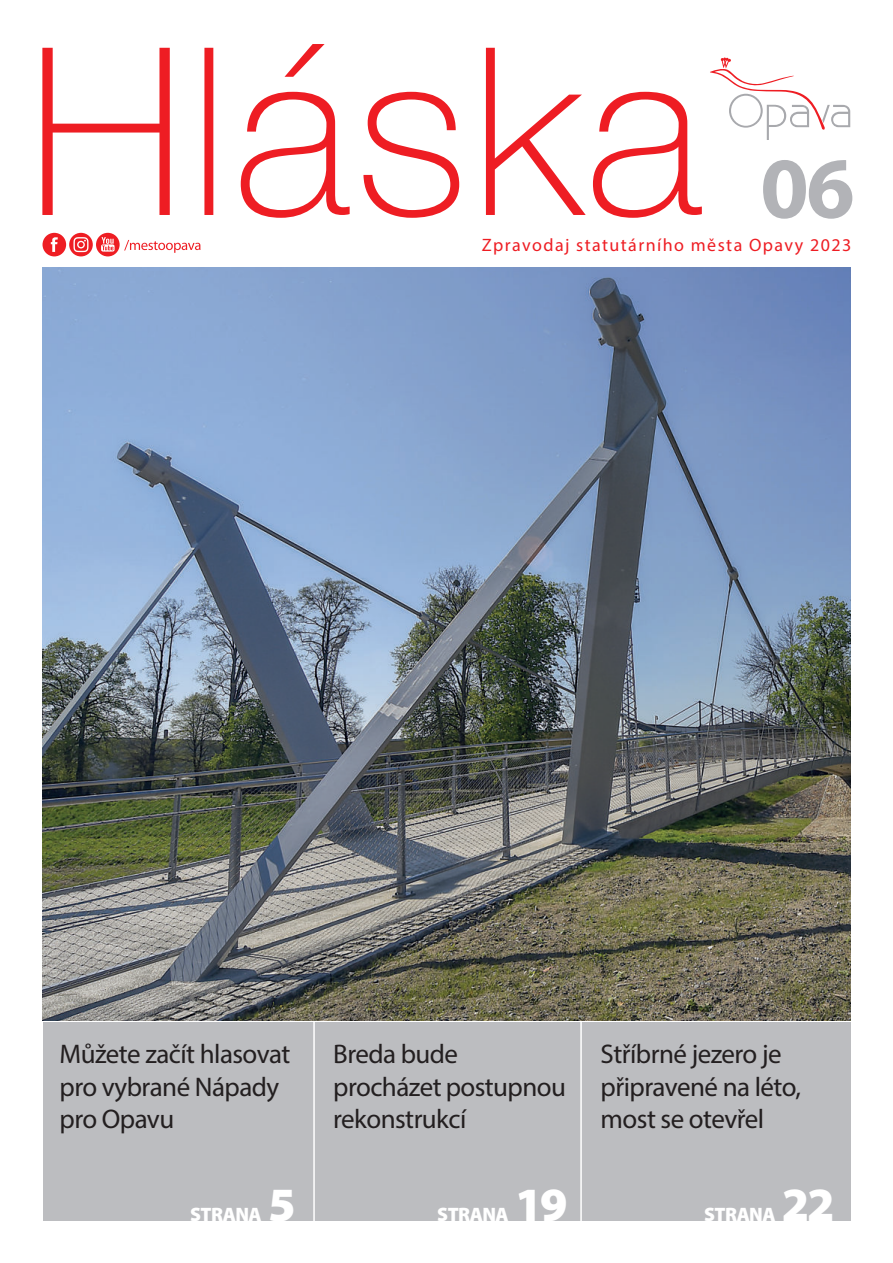
<style>
.page{position:relative;width:893px;height:1263px;background:#fff}
.page>*{position:absolute;margin:0;border:0;box-sizing:border-box;transform-origin:0 0}
.t1{font:700 87.45px "Myriad Pro";color:#b2b3b7}
.t2{font:900 48px "Myriad Pro";color:#fff}
.t3{font:27px/32.4px "Myriad Pro";letter-spacing:-.02em;color:#231f20}
.t4{font:900 19.5px "Myriad Pro";letter-spacing:-.03em;color:#fff}
.t5{font:18px "Myriad Pro";letter-spacing:.08em;color:#ee1d23}
</style>
<div class="page">
<div style="left:43px;top:1022px;width:807px;height:198px;background:#bcbdc0"></div>
<hr style="left:313px;top:1021px;width:2px;height:200px;background:#fff">
<hr style="left:580px;top:1021px;width:2px;height:200px;background:#fff">
<svg style="left:42px;top:44px;width:660px;height:174px"></svg>
<svg style="left:710px;top:57px;width:140px;height:83px"></svg>
<svg style="left:43px;top:233px;width:157px;height:23px"></svg>
<img style="left:43px;top:267px;width:807px;height:754px">
<h1 class="t1" style="left:760px;top:140px;width:96px">06</h1>
<p class="t5" style="left:482px;top:236px;width:371px">Zpravodaj statutárního města Opavy 2023</p>
<p class="t3" style="left:60px;top:1039px;width:232px">Můžete začít hlasovat pro vybrané Nápady pro Opavu</p>
<p class="t3" style="left:333px;top:1039px;width:234px">Breda bude procházet postupnou rekonstrukcí</p>
<p class="t3" style="left:601px;top:1039px;width:202px">Stříbrné jezero je připravené na léto, most se otevřel</p>
<p class="t4" style="left:190px;top:1204px;width:73px">STRANA</p>
<h2 class="t2" style="left:268px;top:1178px;width:29px">5</h2>
<p class="t4" style="left:437px;top:1204px;width:73px">STRANA</p>
<h2 class="t2" style="left:515px;top:1178px;width:54px">19</h2>
<p class="t4" style="left:704px;top:1204px;width:73px">STRANA</p>
<h2 class="t2" style="left:782px;top:1178px;width:54px">22</h2>
</div>
